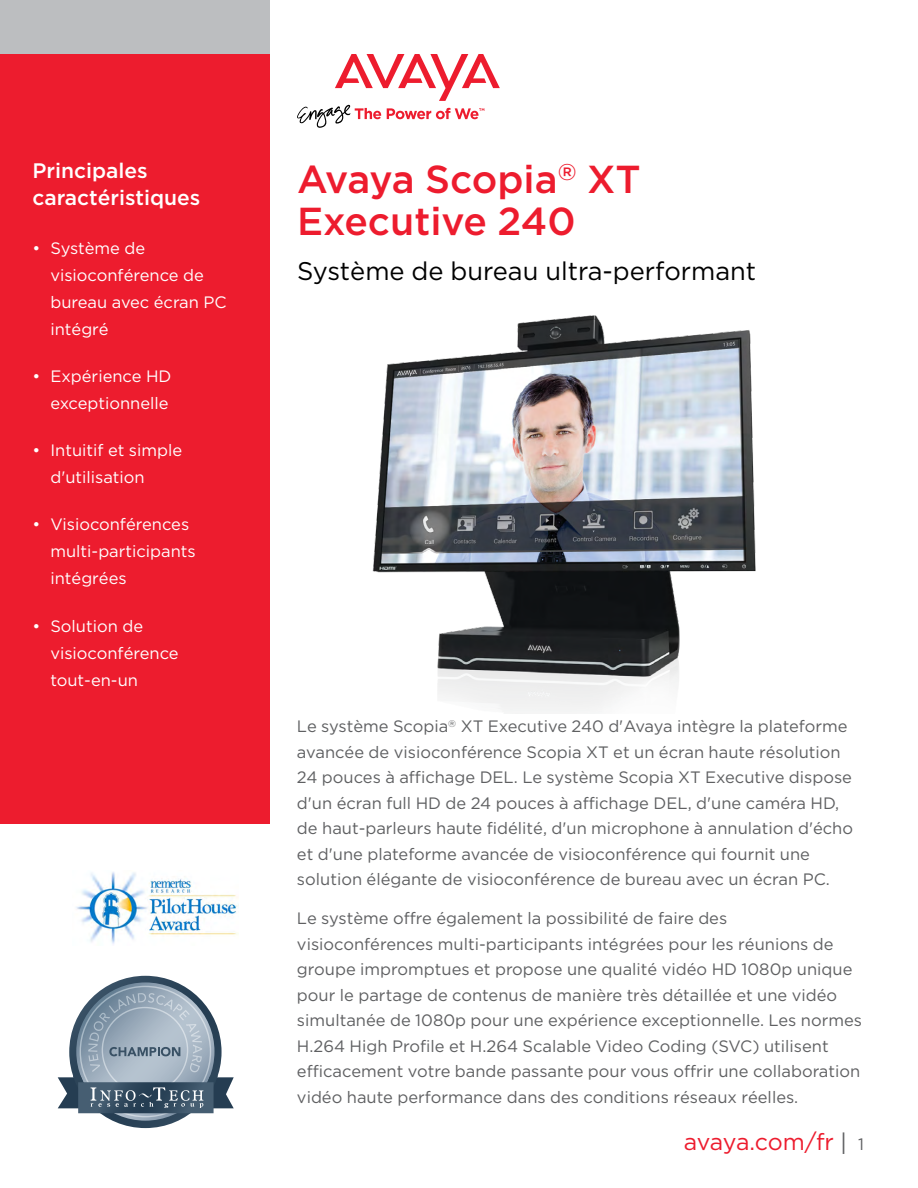
<style>
.page{position:relative;width:918px;height:1188px;background:#fff}
.page>*{position:absolute;margin:0;border:0;box-sizing:border-box;transform-origin:0 0}
.t1{font:500 39px/42px "Gotham";color:#ed1c2e}
.t2{font:25.5px "Gotham";color:#000}
.t3{font:23.25px "Gotham";letter-spacing:-.02em;color:#ed1c2e}
.t4{font:500 21px/27px "Gotham";color:#fff}
.t5{font:16.5px/25.5px "Gotham";color:#5f6062}
.t6{font:16.5px/27px "Gotham";color:#fff}
.s1{color:#5f6062}
.s2{font-size:16.5px;color:#5f6062}
</style>
<div class="page">
<img style="left:372px;top:315px;width:384px;height:399px">
<svg style="left:297px;top:54px;width:203px;height:74px"></svg>
<div style="left:0;top:0;width:270px;height:824px;background:#ed1c2e"></div>
<div style="left:0;top:0;width:270px;height:54px;background:#bcbec0"></div>
<svg style="left:69px;top:976px;width:153px;height:152px"></svg>
<svg style="left:58px;top:986px;width:176px;height:131px"></svg>
<img style="left:76px;top:872px;width:163px;height:72px">
<p class="t4" style="left:32px;top:157px;width:169px">Principales caractéristiques</p>
<p class="t6" style="left:50px;top:234px;width:178px;text-indent:-18px">• Système de visioconférence de bureau avec écran PC intégré</p>
<p class="t6" style="left:32px;top:362px;width:141px;text-align:right">• Expérience HD exceptionnelle</p>
<p class="t6" style="left:50px;top:436px;width:133px;text-indent:-18px">• Intuitif et simple d'utilisation</p>
<p class="t6" style="left:50px;top:511px;width:147px;text-indent:-18px">• Visioconférences multi-participants intégrées</p>
<p class="t6" style="left:50px;top:612px;width:130px;text-indent:-18px">• Solution de visioconférence tout-en-un</p>
<h1 class="t1" style="left:297px;top:157px;width:345px">Avaya Scopia<sup>®</sup> XT<br>Executive 240</h1>
<h2 class="t2" style="left:297px;top:257px;width:461px">Système de bureau ultra-performant</h2>
<p class="t5" style="left:297px;top:713px;width:558px">Le système Scopia<sup>®</sup> XT Executive 240 d'Avaya intègre la plateforme avancée de visioconférence Scopia XT et un écran haute résolution 24 pouces à affichage DEL. Le système Scopia XT Executive dispose d'un écran full HD de 24 pouces à affichage DEL, d'une caméra HD, de haut-parleurs haute fidélité, d'un microphone à annulation d'écho et d'une plateforme avancée de visioconférence qui fournit une solution élégante de visioconférence de bureau avec un écran PC.</p>
<p class="t5" style="left:297px;top:905px;width:567px">Le système offre également la possibilité de faire des visioconférences multi-participants intégrées pour les réunions de groupe impromptues et propose une qualité vidéo HD 1080p unique pour le partage de contenus de manière très détaillée et une vidéo simultanée de 1080p pour une expérience exceptionnelle. Les normes H.264 High Profile et H.264 Scalable Video Coding (SVC) utilisent efficacement votre bande passante pour vous offrir une collaboration vidéo haute performance dans des conditions réseaux réelles.</p>
<h3 class="t3" style="left:684px;top:1129px;width:182px">avaya.com/fr <span class="s1">|</span> <span class="s2">1</span></h3>
</div>
